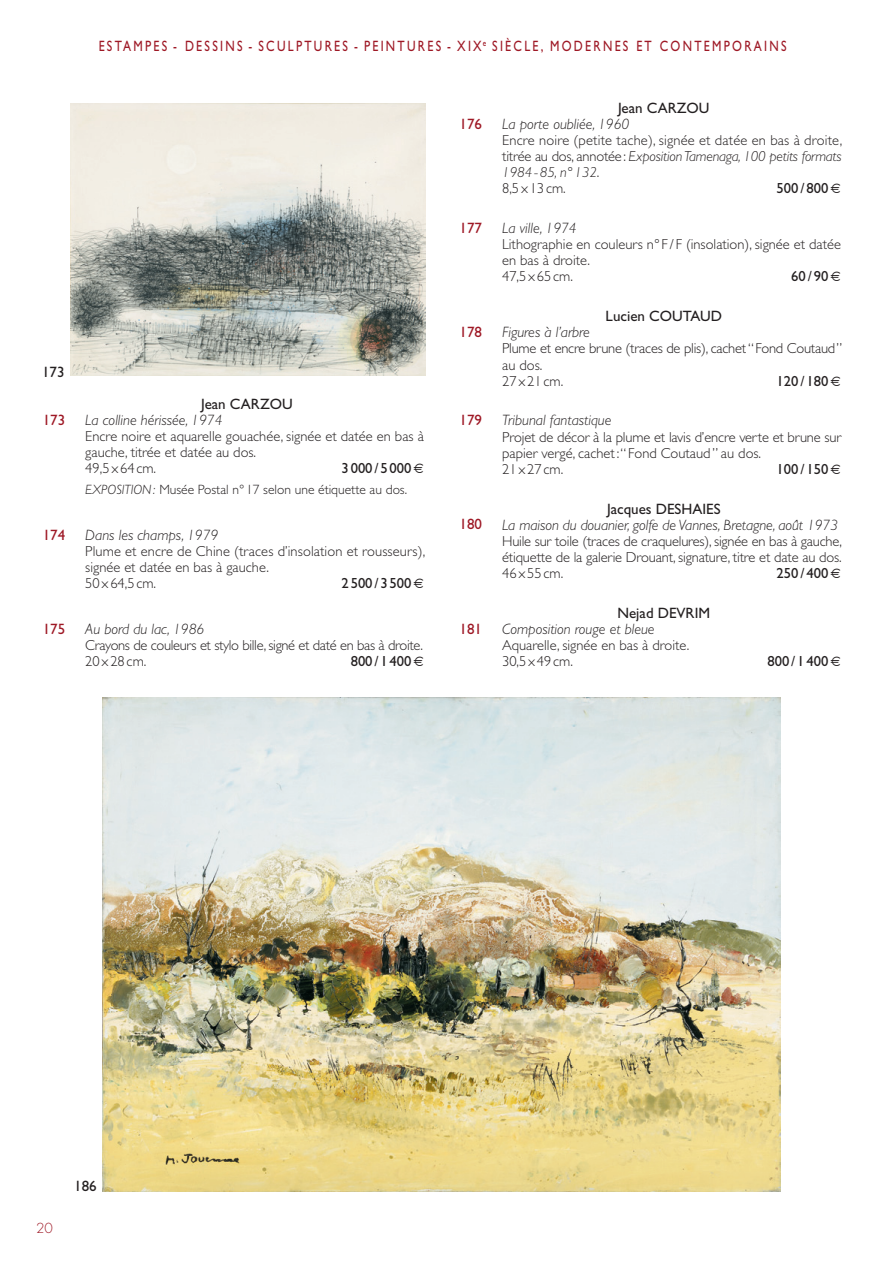
<style>
.page{position:relative;width:894px;height:1264px;background:#fff}
.page>*{position:absolute;margin:0;border:0;box-sizing:border-box;transform-origin:0 0}
.t1{font:italic 300 15px "Gill Sans";color:#231f20}
.t2{font:15px "Gill Sans";letter-spacing:.19em;color:#9e1825;scale:.8 1}
.t3{font:15px "Gill Sans";color:#231f20}
.t4{font:15px "Gill Sans";letter-spacing:.19em;color:#9e1825}
.t5{font:14.7px "Gill Sans";color:#231f20}
.t6{font:300 14.4px/16.2px "Gill Sans";color:#231f20}
.t7{font:300 14.4px/16.2px "Gill Sans";letter-spacing:-.025em;color:#231f20}
.t8{font:300 13.5px "Gill Sans";color:#231f20}
.t9{font:300 13.5px "Futura";color:#9e1825}
.s1{font-style:italic}
</style>
<div class="page">
<img style="left:70px;top:103px;width:355px;height:273px">
<img style="left:103px;top:697px;width:678px;height:494px">
<p class="t2" style="left:99px;top:40px;width:861px">ESTAMPES - DESSINS - SCULPTURES - PEINTURES - XIX<sup>e</sup> SIÈCLE, MODERNES ET CONTEMPORAINS</p>
<p class="t4" style="left:459px;top:118px;width:24px">176</p>
<p class="t3" style="left:618px;top:102px;width:93px">Jean CARZOU</p>
<p class="t1" style="left:502px;top:118px;width:129px">La porte oubliée, 1960</p>
<p class="t6" style="left:502px;top:133px;width:342px">Encre noire (petite tache), signée et datée en bas à droite, titrée au dos, annotée: <span class="s1">Exposition Tamenaga, 100 petits formats 1984-85, n°132</span>.<br>8,5 x 13 cm.</p>
<p class="t5" style="left:776px;top:183px;width:53px">500 / 800</p>
<p class="t4" style="left:459px;top:223px;width:24px">177</p>
<p class="t1" style="left:502px;top:223px;width:76px">La ville, 1974</p>
<p class="t6" style="left:502px;top:238px;width:340px">Lithographie en couleurs n°F/F (insolation), signée et datée en bas à droite.<br>47,5 x 65 cm.</p>
<p class="t5" style="left:791px;top:271px;width:39px">60 / 90</p>
<p class="t3" style="left:42px;top:366px;width:24px">173</p>
<p class="t4" style="left:43px;top:414px;width:24px">173</p>
<p class="t3" style="left:201px;top:398px;width:93px">Jean CARZOU</p>
<p class="t1" style="left:85px;top:414px;width:139px">La colline hérissée, 1974</p>
<p class="t6" style="left:85px;top:429px;width:340px">Encre noire et aquarelle gouachée, signée et datée en bas à gauche, titrée et datée au dos.<br>49,5 x 64 cm.</p>
<p class="t5" style="left:341px;top:463px;width:71px">3000 / 5000</p>
<p class="t8" style="left:85px;top:484px;width:323px"><span class="s1">EXPOSITION:</span> Musée Postal n°17 selon une étiquette au dos.</p>
<p class="t4" style="left:43px;top:529px;width:24px">174</p>
<p class="t1" style="left:85px;top:529px;width:135px">Dans les champs, 1979</p>
<p class="t6" style="left:85px;top:544px;width:341px">Plume et encre de Chine (traces d’insolation et rousseurs), signée et datée en bas à gauche.<br>50 x 64,5 cm.</p>
<p class="t5" style="left:341px;top:578px;width:71px">2500 / 3500</p>
<p class="t4" style="left:43px;top:623px;width:24px">175</p>
<p class="t1" style="left:85px;top:623px;width:120px">Au bord du lac, 1986</p>
<p class="t7" style="left:85px;top:638px;width:339px">Crayons de couleurs et stylo bille, signé et daté en bas à droite.<br>20 x 28 cm.</p>
<p class="t5" style="left:351px;top:656px;width:62px">800 / 1400</p>
<p class="t4" style="left:459px;top:327px;width:24px">178</p>
<p class="t3" style="left:605px;top:311px;width:118px">Lucien COUTAUD</p>
<p class="t1" style="left:502px;top:327px;width:89px">Figures à l’arbre</p>
<p class="t6" style="left:502px;top:342px;width:342px">Plume et encre brune (traces de plis), cachet “Fond Coutaud” au dos.<br>27 x 21 cm.</p>
<p class="t5" style="left:776px;top:375px;width:53px">120 / 180</p>
<p class="t4" style="left:459px;top:415px;width:24px">179</p>
<p class="t1" style="left:502px;top:415px;width:111px">Tribunal fantastique</p>
<p class="t6" style="left:502px;top:430px;width:341px">Projet de décor à la plume et lavis d’encre verte et brune sur papier vergé, cachet: “Fond Coutaud” au dos.<br>21 x 27 cm.</p>
<p class="t5" style="left:776px;top:464px;width:53px">100 / 150</p>
<p class="t4" style="left:459px;top:519px;width:24px">180</p>
<p class="t4" style="left:459px;top:623px;width:24px">181</p>
<p class="t3" style="left:607px;top:503px;width:115px">Jacques DESHAIES</p>
<p class="t1" style="left:502px;top:519px;width:337px">La maison du douanier, golfe de Vannes, Bretagne, août 1973</p>
<p class="t6" style="left:502px;top:534px;width:341px;text-align:justify">Huile sur toile (traces de craquelures), signée en bas à gauche, étiquette de la galerie Drouant, signature, titre et date au dos.<br>46 x 55 cm.</p>
<p class="t5" style="left:776px;top:568px;width:53px">250 / 400</p>
<p class="t3" style="left:617px;top:607px;width:94px">Nejad DEVRIM</p>
<p class="t1" style="left:502px;top:623px;width:154px">Composition rouge et bleue</p>
<p class="t6" style="left:502px;top:638px;width:189px">Aquarelle, signée en bas à droite.<br>30,5 x 49 cm.</p>
<p class="t5" style="left:767px;top:656px;width:62px">800 / 1400</p>
<p class="t9" style="left:36px;top:1221px;width:18px">20</p>
<p class="t3" style="left:74px;top:1180px;width:24px">186</p>
</div>
